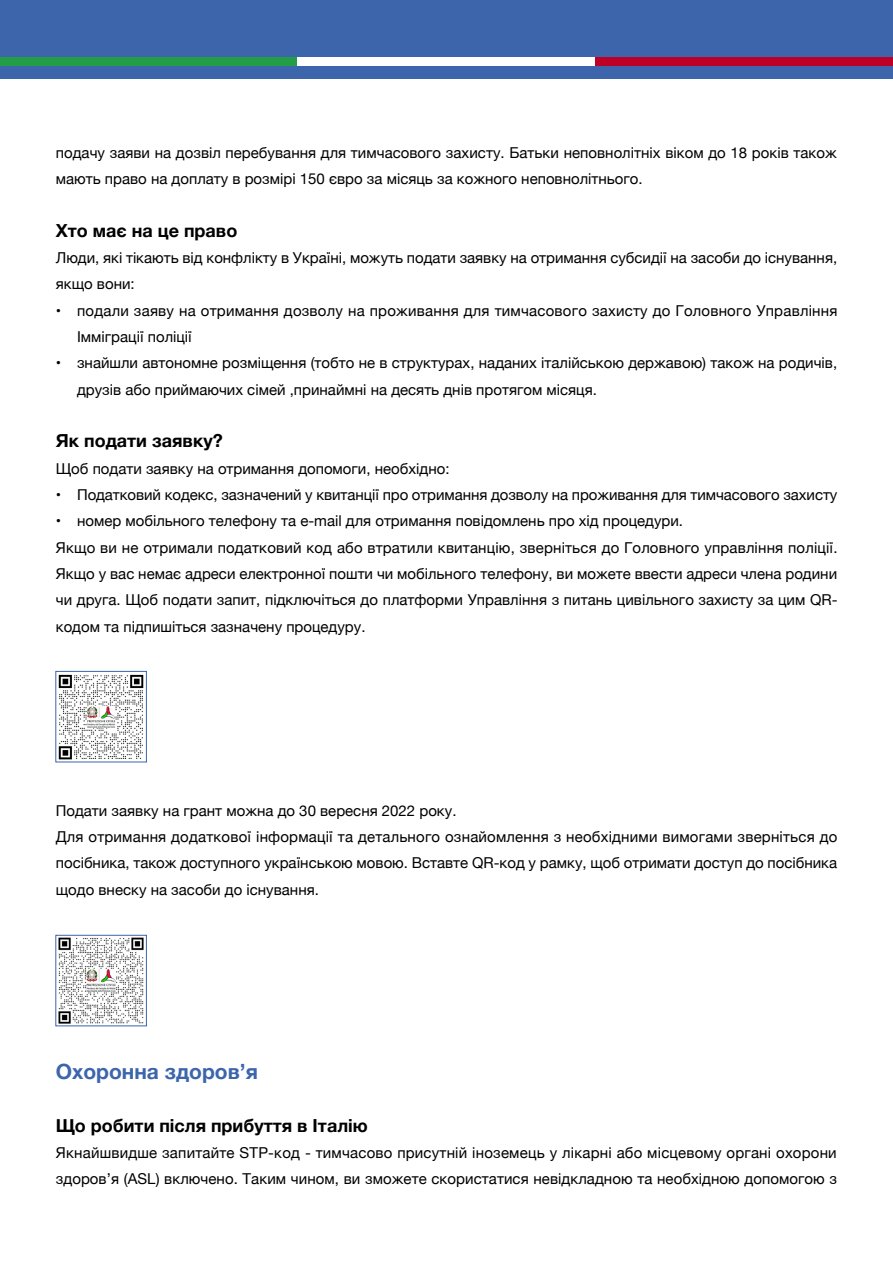
<style>
.page{position:relative;width:893px;height:1263px;background:#fff}
.page>*{position:absolute;margin:0;border:0;box-sizing:border-box;transform-origin:0 0}
.t1{font:700 21px "Helvetica Neue";color:#3c65ac}
.t2{font:700 18px "Helvetica Neue";color:#000}
.t3{font:15px/26.2px "Helvetica Neue";color:#000}
</style>
<div class="page">
<div style="left:0;top:0;width:893px;height:78px;background:#3c65ac"></div>
<div style="left:0;top:57px;width:298px;height:9px;background:#239e46"></div>
<div style="left:298px;top:57px;width:297px;height:9px;background:#fff"></div>
<div style="left:595px;top:57px;width:298px;height:9px;background:#be0027"></div>
<img style="left:58px;top:674px;width:86px;height:86px">
<div style="left:55px;top:671px;width:92px;height:91px;border:1px solid #3c65ac"></div>
<img style="left:58px;top:937px;width:86px;height:87px">
<div style="left:55px;top:935px;width:92px;height:91px;border:1px solid #3c65ac"></div>
<p class="t3" style="left:56px;top:140px;width:782px">подачу заяви на дозвіл перебування для тимчасового захисту. Батьки неповнолітніх віком до 18 років також мають право на доплату в розмірі 150 євро за місяць за кожного неповнолітнього.</p>
<p class="t2" style="left:56px;top:216px;width:183px">Хто має на це право</p>
<p class="t3" style="left:56px;top:246px;width:783px">Люди, які тікають від конфлікту в Україні, можуть подати заявку на отримання субсидії на засоби до існування, якщо вони:</p>
<p class="t3" style="left:77px;top:298px;width:762px;text-indent:-21px">• подали заяву на отримання дозволу на проживання для тимчасового захисту до Головного Управління<br>Імміграції поліції</p>
<p class="t3" style="left:77px;top:351px;width:762px;text-indent:-21px">• знайшли автономне розміщення (тобто не в структурах, наданих італійською державою) також на родичів, друзів або приймаючих сімей ,принаймні на десять днів протягом місяця.</p>
<p class="t2" style="left:56px;top:427px;width:168px">Як подати заявку?</p>
<p class="t3" style="left:56px;top:456px;width:395px">Щоб подати заявку на отримання допомоги, необхідно:</p>
<p class="t3" style="left:56px;top:482px;width:783px">• Податковий кодекс, зазначений у квитанції про отримання дозволу на проживання для тимчасового захисту</p>
<p class="t3" style="left:56px;top:509px;width:783px">• номер мобільного телефону та e-mail для отримання повідомлень про хід процедури.<br>Якщо ви не отримали податковий код або втратили квитанцію, зверніться до Головного управління поліції.<br>Якщо у вас немає адреси електронної пошти чи мобільного телефону, ви можете ввести адреси члена родини чи друга. Щоб подати запит, підключіться до платформи Управління з питань цивільного захисту за цим QR&shy;кодом та підпишіться зазначену процедуру.</p>
<p class="t3" style="left:56px;top:798px;width:783px">Подати заявку на грант можна до 30 вересня 2022 року.<br>Для отримання додаткової інформації та детального ознайомлення з необхідними вимогами зверніться до посібника, також доступного українською мовою. Вставте QR-код у рамку, щоб отримати доступ до посібника щодо внеску на засоби до існування.</p>
<h1 class="t1" style="left:56px;top:1055px;width:204px">Охоронна здоров’я</h1>
<p class="t2" style="left:56px;top:1111px;width:313px">Що робити після прибуття в Італію</p>
<p class="t3" style="left:56px;top:1140px;width:783px">Якнайшвидше запитайте STP-код - тимчасово присутній іноземець у лікарні або місцевому органі охорони здоров’я (ASL) включено. Таким чином, ви зможете скористатися невідкладною та необхідною допомогою з</p>
</div>
